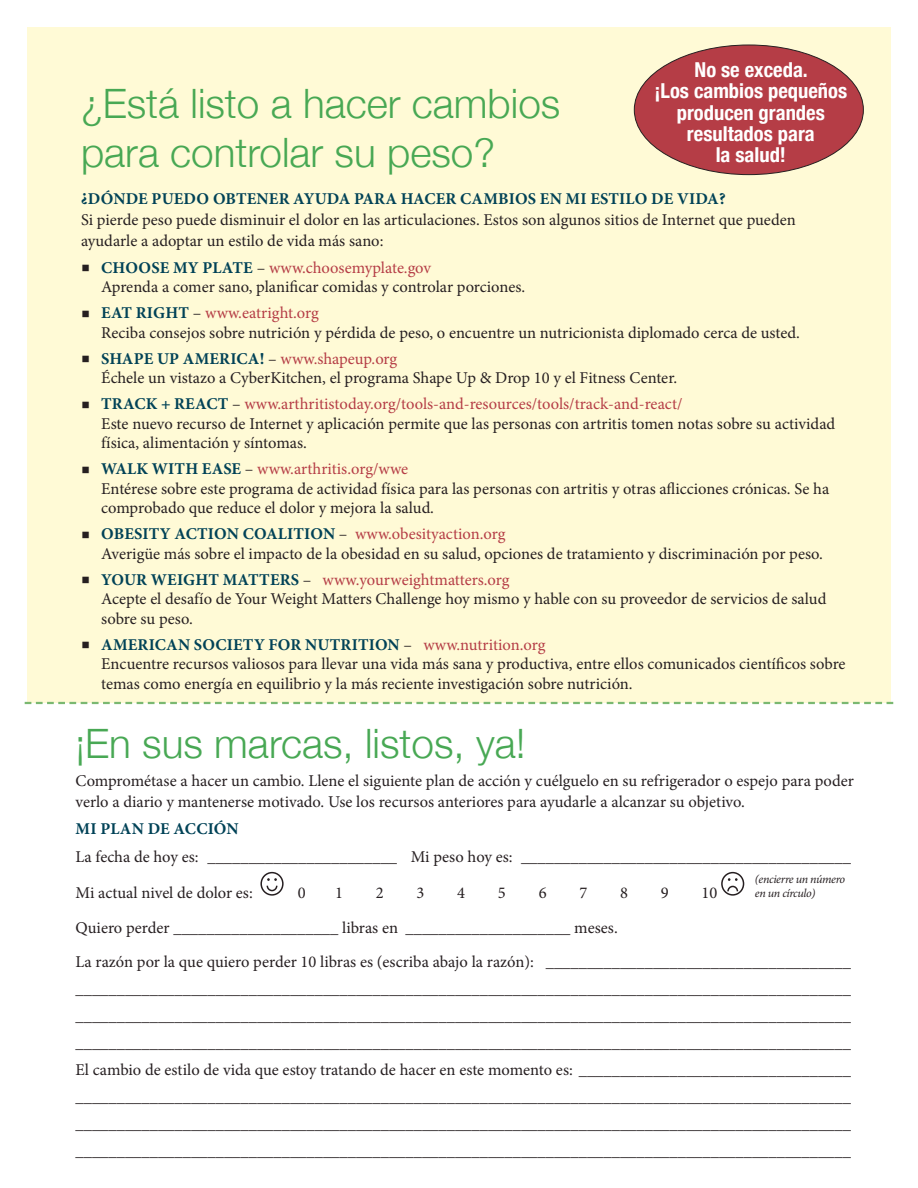
<style>
.page{position:relative;width:918px;height:1188px;background:#fff}
.page>*{position:absolute;margin:0;border:0;box-sizing:border-box;transform-origin:0 0}
.t1{font:300 40.5px "Helvetica Neue";color:#48a854}
.t2{font:700 condensed 20.55px/21.5px "Helvetica Neue";color:#fff;text-align:center}
.t3{font:16.5px/19.5px "Minion Pro";color:#261f21}
.t4{font:700 16.5px "Minion Pro";letter-spacing:.01em;color:#004257}
.t5{font:italic 12px/13.5px "Minion Pro";letter-spacing:-.03em;color:#261f21}
.s1{font-weight:700;color:#004257}
.s2{color:#b53d46}
</style>
<div class="page">
<div style="left:27px;top:27px;width:864px;height:676px;background:#fffad6"></div>
<svg style="left:25px;top:702px;width:868px;height:2px"></svg>
<div style="left:634px;top:45px;width:229px;height:130px;background:#b53d46;border-radius:50%"></div>
<div style="left:260px;top:872px;width:24px;height:24px;border:2px solid #261f21;border-radius:50%"></div>
<svg style="left:266px;top:878px;width:12px;height:14px"></svg>
<div style="left:721px;top:872px;width:23px;height:24px;border:2px solid #261f21;border-radius:50%"></div>
<svg style="left:727px;top:878px;width:12px;height:15px"></svg>
<p class="t2" style="left:654px;top:57px;width:194px">No se exceda.<br>¡Los cambios pequeños</p>
<p class="t2" style="left:677px;top:100px;width:150px">producen grandes</p>
<p class="t2" style="left:687px;top:122px;width:129px">resultados para la salud!</p>
<p class="t1" style="left:81px;top:71px;width:481px">¿Está listo a hacer cambios</p>
<p class="t1" style="left:81px;top:120px;width:416px">para controlar su peso?</p>
<p class="t4" style="left:81px;top:188px;width:646px">¿DÓNDE PUEDO OBTENER AYUDA PARA HACER CAMBIOS EN MI ESTILO DE VIDA?</p>
<p class="t3" style="left:81px;top:210px;width:716px;line-height:21px">Si pierde peso puede disminuir el dolor en las articulaciones. Estos son algunos sitios de Internet que pueden ayudarle a adoptar un estilo de vida más sano:</p>
<p class="t3" style="left:101px;top:258px;width:426px;text-indent:-20px">○ <span class="s1">CHOOSE MY PLATE</span> – <span class="s2">www.choosemyplate.gov<br></span>Aprenda a comer sano, planificar comidas y controlar porciones.</p>
<p class="t3" style="left:101px;top:303px;width:700px;text-indent:-20px">○ <span class="s1">EAT RIGHT</span> – <span class="s2">www.eatright.org<br></span>Reciba consejos sobre nutrición y pérdida de peso, o encuentre un nutricionista diplomado cerca de usted.</p>
<p class="t3" style="left:101px;top:349px;width:577px;text-indent:-20px">○ <span class="s1">SHAPE UP AMERICA!</span> – <span class="s2">www.shapeup.org<br></span>Échele un vistazo a CyberKitchen, el programa Shape Up &amp; Drop 10 y el Fitness Center.</p>
<p class="t3" style="left:101px;top:394px;width:736px;text-indent:-20px">○ <span class="s1">TRACK + REACT</span> – <span class="s2">www.arthritistoday.org/tools-and-resources/tools/track-and-react/<br></span>Este nuevo recurso de Internet y aplicación permite que las personas con artritis tomen notas sobre su actividad física, alimentación y síntomas.</p>
<p class="t3" style="left:101px;top:459px;width:730px;text-indent:-20px">○ <span class="s1">WALK WITH EASE</span> – <span class="s2">www.arthritis.org/wwe<br></span>Entérese sobre este programa de actividad física para las personas con artritis y otras aflicciones crónicas. Se ha comprobado que reduce el dolor y mejora la salud.</p>
<p class="t3" style="left:101px;top:524px;width:723px;text-indent:-20px">○ <span class="s1">OBESITY ACTION COALITION</span> – <span class="s2">www.obesityaction.org<br></span>Averigüe más sobre el impacto de la obesidad en su salud, opciones de tratamiento y discriminación por peso.</p>
<p class="t3" style="left:101px;top:570px;width:727px;text-indent:-20px">○ <span class="s1">YOUR WEIGHT MATTERS</span> – <span class="s2">www.yourweightmatters.org<br></span>Acepte el desafío de Your Weight Matters Challenge hoy mismo y hable con su proveedor de servicios de salud sobre su peso.</p>
<p class="t3" style="left:101px;top:635px;width:746px;text-indent:-20px">○ <span class="s1">AMERICAN SOCIETY FOR NUTRITION</span> – <span class="s2">www.nutrition.org<br></span>Encuentre recursos valiosos para llevar una vida más sana y productiva, entre ellos comunicados científicos sobre temas como energía en equilibrio y la más reciente investigación sobre nutrición.</p>
<p class="t1" style="left:76px;top:711px;width:452px">¡En sus marcas, listos, ya!</p>
<p class="t3" style="left:76px;top:771px;width:780px;line-height:21px">Comprométase a hacer un cambio. Llene el siguiente plan de acción y cuélguelo en su refrigerador o espejo para poder verlo a diario y mantenerse motivado. Use los recursos anteriores para ayudarle a alcanzar su objetivo.</p>
<p class="t4" style="left:76px;top:817px;width:165px">MI PLAN DE ACCIÓN</p>
<p class="t3" style="left:76px;top:847px;width:777px">La fecha de hoy es: _______________________ Mi peso hoy es: ________________________________________</p>
<p class="t3" style="left:76px;top:883px;width:179px">Mi actual nivel de dolor es:</p>
<p class="t3" style="left:298px;top:883px;width:9px">0</p>
<p class="t3" style="left:335px;top:883px;width:9px">1</p>
<p class="t3" style="left:376px;top:883px;width:9px">2</p>
<p class="t3" style="left:417px;top:883px;width:9px">3</p>
<p class="t3" style="left:457px;top:883px;width:9px">4</p>
<p class="t3" style="left:498px;top:883px;width:9px">5</p>
<p class="t3" style="left:539px;top:883px;width:9px">6</p>
<p class="t3" style="left:579px;top:883px;width:9px">7</p>
<p class="t3" style="left:620px;top:883px;width:9px">8</p>
<p class="t3" style="left:661px;top:883px;width:9px">9</p>
<p class="t3" style="left:702px;top:883px;width:17px">10</p>
<p class="t3" style="left:76px;top:918px;width:544px">Quiero perder ____________________ libras en ____________________ meses.</p>
<p class="t3" style="left:76px;top:952px;width:777px">La razón por la que quiero perder 10 libras es (escriba abajo la razón): _____________________________________</p>
<p class="t3" style="left:76px;top:979px;width:777px">______________________________________________________________________________________________</p>
<p class="t3" style="left:76px;top:1006px;width:777px">______________________________________________________________________________________________</p>
<p class="t3" style="left:76px;top:1033px;width:777px">______________________________________________________________________________________________</p>
<p class="t3" style="left:76px;top:1060px;width:777px">El cambio de estilo de vida que estoy tratando de hacer en este momento es: _________________________________</p>
<p class="t3" style="left:76px;top:1087px;width:777px">______________________________________________________________________________________________</p>
<p class="t3" style="left:76px;top:1114px;width:777px">______________________________________________________________________________________________</p>
<p class="t3" style="left:76px;top:1141px;width:777px">______________________________________________________________________________________________</p>
<p class="t5" style="left:755px;top:873px;width:92px">(encierre un número en un círculo)</p>
</div>
